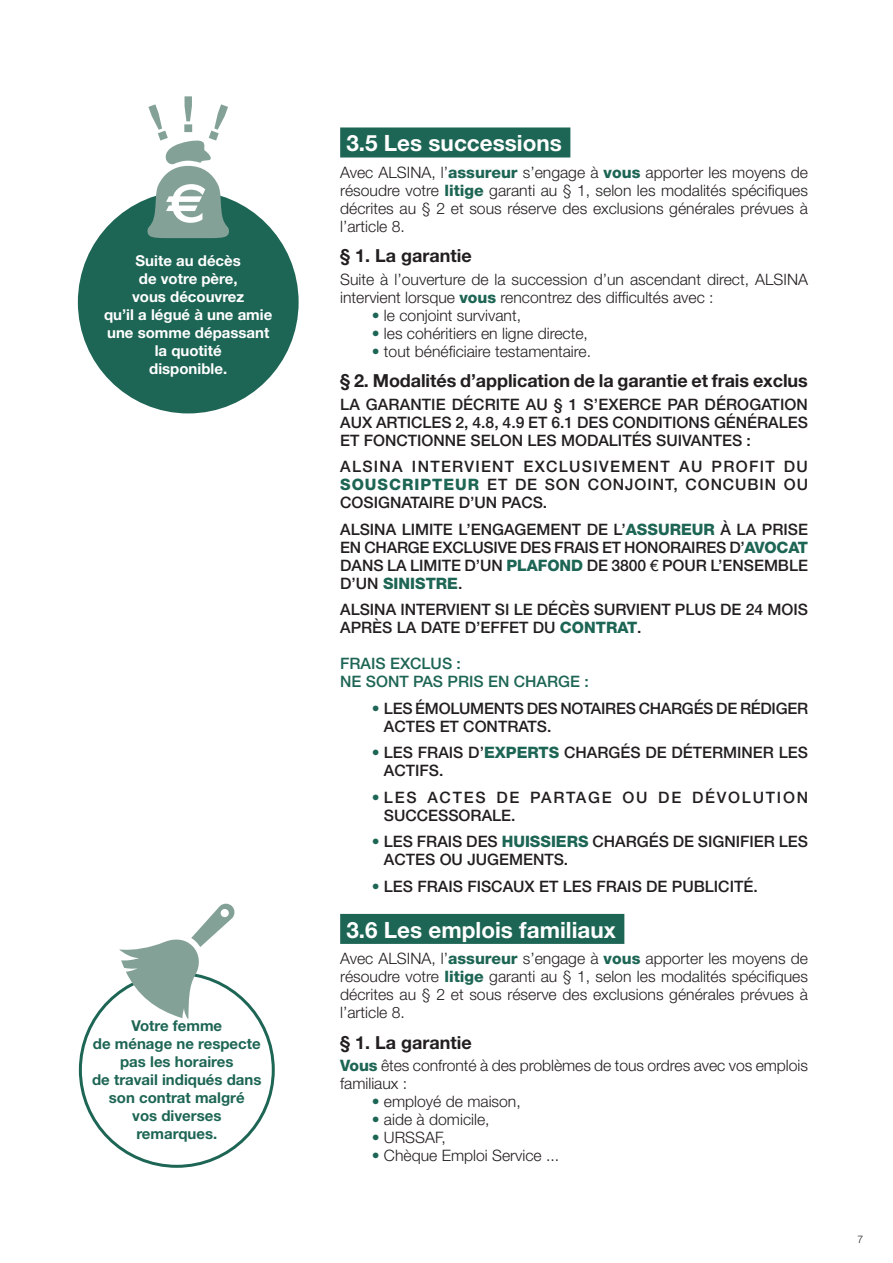
<style>
.page{position:relative;width:893px;height:1263px;background:#fff}
.page>*{position:absolute;margin:0;border:0;box-sizing:border-box;transform-origin:0 0}
.t1{font:700 22.5px "Helvetica Neue";color:#fff}
.t2{font:700 18px "Helvetica Neue";letter-spacing:-.005em;color:#231f20}
.t3{font:300 15.75px/18px "Helvetica Neue";color:#231f20;text-align:justify}
.t4{font:500 15.75px/18px "Helvetica Neue";color:#231f20}
.t5{font:500 15.75px/18px "Helvetica Neue";letter-spacing:.11em;color:#231f20}
.t6{font:500 15.75px "Helvetica Neue";color:#1d6554}
.t7{font:700 15px/18px "Helvetica Neue";color:#1d6554;text-align:center}
.t8{font:700 15px/18px "Helvetica Neue";color:#fff}
.t9{font:300 10.5px "Helvetica Neue";color:#231f20}
.s1{font-weight:800;color:#1d6554}
.s2{color:#1d6554}
.s3{font-weight:400}
.s4{font-weight:300;color:#1d6554}
</style>
<div class="page">
<div style="left:340px;top:127px;width:230px;height:30px;background:#1d6554"></div>
<div style="left:340px;top:914px;width:284px;height:30px;background:#1d6554"></div>
<div style="left:78px;top:191px;width:221px;height:222px;background:#1d6554;border-radius:50%"></div>
<svg style="left:147px;top:96px;width:83px;height:142px"></svg>
<svg style="left:119px;top:903px;width:116px;height:117px"></svg>
<p class="t8" style="left:136px;top:251px;width:107px">Suite au décès</p>
<p class="t8" style="left:139px;top:269px;width:100px">de votre père,</p>
<p class="t8" style="left:132px;top:287px;width:114px">vous découvrez</p>
<p class="t8" style="left:104px;top:305px;width:170px">qu’il a légué à une amie une somme dépassant</p>
<p class="t8" style="left:149px;top:341px;width:79px;text-align:center">la quotité disponible.</p>
<p class="t7" style="left:92px;top:1016px;width:171px">Votre femme<br>de ménage ne respecte pas les horaires<br>de travail indiqués dans son contrat malgré<br>vos diverses remarques.</p>
<p class="t1" style="left:346px;top:129px;width:217px">3.5 Les successions</p>
<p class="t3" style="left:340px;top:163px;width:469px">Avec ALSINA, l’<span class="s1">assureur</span> s’engage à <span class="s1">vous</span> apporter les moyens de résoudre votre <span class="s1">litige</span> garanti au § 1, selon les modalités spécifiques décrites au § 2 et sous réserve des exclusions générales prévues à l’article 8.</p>
<p class="t2" style="left:340px;top:245px;width:133px">§ 1. La garantie</p>
<p class="t3" style="left:340px;top:270px;width:469px">Suite à l’ouverture de la succession d’un ascendant direct, ALSINA intervient lorsque <span class="s1">vous</span> rencontrez des difficultés avec :</p>
<p class="t3" style="left:372px;top:306px;width:151px"><span class="s2">•</span> le conjoint survivant,</p>
<p class="t3" style="left:372px;top:324px;width:218px"><span class="s2">•</span> les cohéritiers en ligne directe,</p>
<p class="t3" style="left:372px;top:342px;width:221px"><span class="s2">•</span> tout bénéficiaire testamentaire.</p>
<p class="t2" style="left:340px;top:370px;width:469px">§ 2. Modalités d’application de la garantie et frais exclus</p>
<p class="t4" style="left:340px;top:395px;width:469px;text-align:justify">LA GARANTIE DÉCRITE AU § 1 S’EXERCE PAR DÉROGATION AUX ARTICLES 2, 4.8, 4.9 ET 6.1 DES CONDITIONS GÉNÉRALES ET FONCTIONNE SELON LES MODALITÉS SUIVANTES :</p>
<p class="t4" style="left:340px;top:457px;width:469px;text-align:justify">ALSINA INTERVIENT EXCLUSIVEMENT AU PROFIT DU <span class="s1">SOUSCRIPTEUR</span> ET DE SON CONJOINT, CONCUBIN OU COSIGNATAIRE D’UN PACS.</p>
<p class="t4" style="left:340px;top:520px;width:469px;text-align:justify">ALSINA LIMITE L’ENGAGEMENT DE L’<span class="s1">ASSUREUR</span> À LA PRISE EN CHARGE EXCLUSIVE DES FRAIS ET HONORAIRES D’<span class="s1">AVOCAT </span>DANS LA LIMITE D’UN <span class="s1">PLAFOND</span> DE 3800 <span class="s3">€</span> POUR L’ENSEMBLE D’UN <span class="s1">SINISTRE</span>.</p>
<p class="t4" style="left:340px;top:600px;width:469px">ALSINA INTERVIENT SI LE DÉCÈS SURVIENT PLUS DE 24 MOIS<br>APRÈS LA DATE D’EFFET DU <span class="s1">CONTRAT</span>.</p>
<p class="t6" style="left:340px;top:654px;width:122px">FRAIS EXCLUS :</p>
<p class="t6" style="left:340px;top:672px;width:250px">NE SONT PAS PRIS EN CHARGE :</p>
<p class="t4" style="left:384px;top:699px;width:426px;text-indent:-12px"><span class="s4">•</span> LES ÉMOLUMENTS DES NOTAIRES CHARGÉS DE RÉDIGER<br>ACTES ET CONTRATS.</p>
<p class="t4" style="left:384px;top:743px;width:425px;text-indent:-12px"><span class="s4">•</span> LES FRAIS D’<span class="s1">EXPERTS</span> CHARGÉS DE DÉTERMINER LES<br>ACTIFS.</p>
<p class="t5" style="left:384px;top:788px;width:426px;text-indent:-12px"><span class="s4">•</span> LES ACTES DE PARTAGE OU DE DÉVOLUTION<br>SUCCESSORALE.</p>
<p class="t4" style="left:384px;top:832px;width:425px;text-indent:-12px"><span class="s4">•</span> LES FRAIS DES <span class="s1">HUISSIERS</span> CHARGÉS DE SIGNIFIER LES<br>ACTES OU JUGEMENTS.</p>
<p class="t4" style="left:372px;top:877px;width:387px"><span class="s4">•</span> LES FRAIS FISCAUX ET LES FRAIS DE PUBLICITÉ.</p>
<p class="t1" style="left:346px;top:915px;width:271px">3.6 Les emplois familiaux</p>
<p class="t3" style="left:340px;top:949px;width:469px">Avec ALSINA, l’<span class="s1">assureur</span> s’engage à <span class="s1">vous</span> apporter les moyens de résoudre votre <span class="s1">litige</span> garanti au § 1, selon les modalités spécifiques décrites au § 2 et sous réserve des exclusions générales prévues à l’article 8.</p>
<p class="t2" style="left:340px;top:1031px;width:133px">§ 1. La garantie</p>
<p class="t3" style="left:340px;top:1056px;width:469px"><span class="s1">Vous</span> êtes confronté à des problèmes de tous ordres avec vos emplois familiaux :</p>
<p class="t3" style="left:372px;top:1092px;width:151px"><span class="s2">•</span> employé de maison,</p>
<p class="t3" style="left:372px;top:1110px;width:119px"><span class="s2">•</span> aide à domicile,</p>
<p class="t3" style="left:372px;top:1128px;width:76px"><span class="s2">•</span> URSSAF,</p>
<p class="t3" style="left:372px;top:1146px;width:189px"><span class="s2">•</span> Chèque Emploi Service ...</p>
<p class="t9" style="left:857px;top:1232px;width:7px">7</p>
</div>
